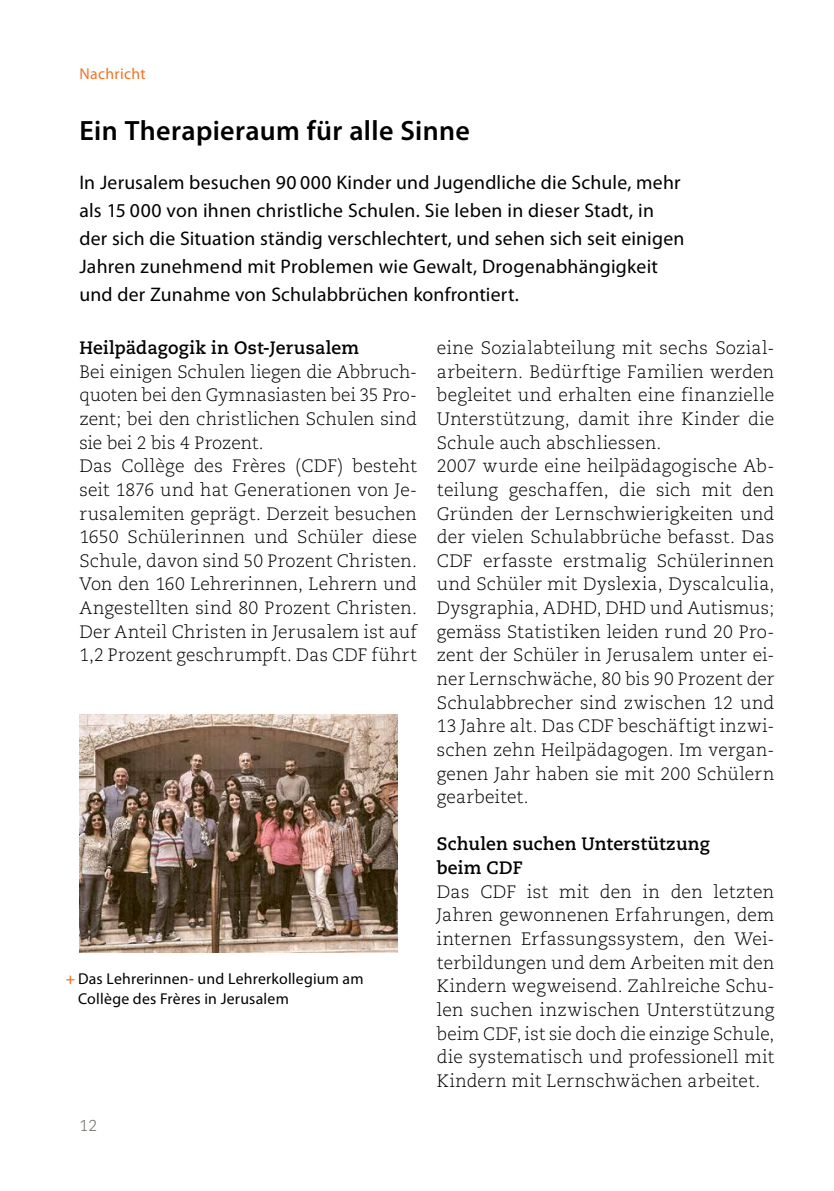
<style>
.page{position:relative;width:834px;height:1191px;background:#fff}
.page>*{position:absolute;margin:0;border:0;box-sizing:border-box;transform-origin:0 0}
.t1{font:600 28px "Myriad Pro";letter-spacing:.01em;color:#000}
.t2{font:19.6px/28px "Myriad Pro";letter-spacing:.01em;color:#000}
.t3{font:300 17.85px/23.6px "Caecilia";letter-spacing:.015em;color:#000}
.t4{font:700 17.85px/23.6px "Caecilia";letter-spacing:.01em;color:#000}
.t5{font:15.75px/19.2px "Myriad Pro";letter-spacing:.015em;color:#000}
.t6{font:15.75px "Myriad Pro";letter-spacing:.02em;color:#ee7326}
.t7{font:300 15.75px "Caecilia";color:#625f57}
.s1{font-weight:600;color:#ee7326}
</style>
<div class="page">
<img style="left:79px;top:714px;width:318px;height:238px">
<p class="t6" style="left:79px;top:64px;width:68px">Nachricht</p>
<h1 class="t1" style="left:79px;top:113px;width:392px">Ein Therapieraum für alle Sinne</h1>
<p class="t2" style="left:79px;top:168px;width:606px">In Jerusalem besuchen 90 000 Kinder und Jugendliche die Schule, mehr als 15 000 von ihnen christliche Schulen. Sie leben in dieser Stadt, in der sich die Situation ständig verschlechtert, und sehen sich seit einigen Jahren zunehmend mit Problemen wie Gewalt, Drogenabhängigkeit und der Zunahme von Schulabbrüchen konfrontiert.</p>
<p class="t4" style="left:79px;top:336px;width:281px">Heilpädagogik in Ost-Jerusalem</p>
<p class="t3" style="left:79px;top:360px;width:339px">Bei einigen Schulen liegen die Abbruch&shy;quoten bei den Gymnasiasten bei 35 Pro&shy;zent; bei den christlichen Schulen sind sie bei 2 bis 4 Prozent.<br>Das Collège des Frères (CDF) besteht seit 1876 und hat Generationen von Je&shy;rusalemiten geprägt. Derzeit besuchen 1650 Schülerinnen und Schüler diese Schule, davon sind 50 Prozent Christen.<br>Von den 160 Lehrerinnen, Lehrern und Angestellten sind 80 Prozent Christen.<br>Der Anteil Christen in Jerusalem ist auf 1,2 Prozent geschrumpft. Das CDF führt</p>
<p class="t3" style="left:437px;top:336px;width:339px">eine Sozialabteilung mit sechs Sozial&shy;arbeitern. Bedürftige Familien werden begleitet und erhalten eine finanzielle Unterstützung, damit ihre Kinder die Schule auch abschliessen.<br>2007 wurde eine heilpädagogische Ab&shy;teilung geschaffen, die sich mit den Gründen der Lernschwierigkeiten und der vielen Schulabbrüche befasst. Das CDF erfasste erstmalig Schülerinnen und Schüler mit Dyslexia, Dyscalculia, Dysgraphia, ADHD, DHD und Autismus; gemäss Statistiken leiden rund 20 Pro&shy;zent der Schüler in Jerusalem unter ei&shy;ner Lernschwäche, 80 bis 90 Prozent der Schulabbrecher sind zwischen 12 und 13 Jahre alt. Das CDF beschäftigt inzwi&shy;schen zehn Heilpädagogen. Im vergan&shy;genen Jahr haben sie mit 200 Schülern gearbeitet.</p>
<p class="t4" style="left:437px;top:832px;width:274px">Schulen suchen Unterstützung beim CDF</p>
<p class="t3" style="left:437px;top:880px;width:339px;text-align:justify">Das CDF ist mit den in den letzten Jahren gewonnenen Erfahrungen, dem internen Erfassungssystem, den Wei&shy;terbildungen und dem Arbeiten mit den Kindern wegweisend. Zahlreiche Schu&shy;len suchen inzwischen Unterstützung beim CDF, ist sie doch die einzige Schule, die systematisch und professionell mit Kindern mit Lernschwächen arbeitet.</p>
<p class="t5" style="left:78px;top:969px;width:287px;text-indent:-12px"><span class="s1">+</span> Das Lehrerinnen- und Lehrerkollegium am<br>Collège des Frères in Jerusalem</p>
<p class="t7" style="left:79px;top:1117px;width:19px">12</p>
</div>
